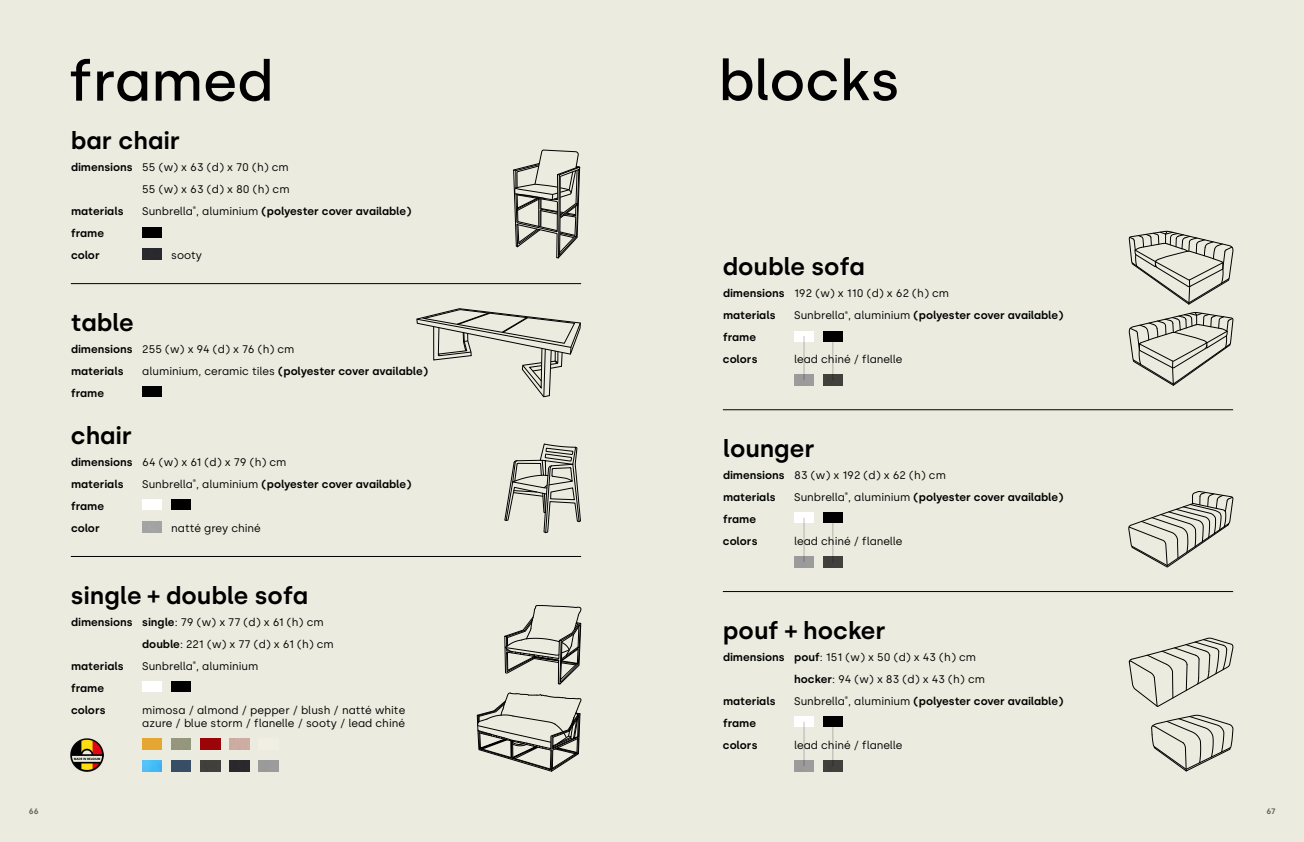
<style>
.page{position:relative;width:1304px;height:842px;background:#ebecdf}
.page>*{position:absolute;margin:0;border:0;box-sizing:border-box;transform-origin:0 0}
.t1{font:600 24px "Silka";color:#000}
.t2{font:600 11px "Silka";color:#000}
.t3{font:11px "Silka";color:#000}
.t4{font:600 8px "Silka";color:#646363}
.s1{font-weight:400}
.s2{font-weight:600}
</style>
<div class="page">
<svg style="left:71px;top:59px;width:199px;height:42px"></svg>
<div style="left:142px;top:227px;width:20px;height:10px;background:#000"></div>
<img style="left:142px;top:249px;width:20px;height:10px">
<img style="left:71px;top:738px;width:32px;height:33px">
<div style="left:142px;top:681px;width:20px;height:11px;background:#fff"></div>
<div style="left:171px;top:681px;width:20px;height:11px;background:#000"></div>
<img style="left:200px;top:761px;width:20px;height:10px">
<img style="left:142px;top:761px;width:20px;height:10px">
<img style="left:171px;top:761px;width:20px;height:10px">
<img style="left:200px;top:739px;width:20px;height:10px">
<img style="left:230px;top:761px;width:19px;height:10px">
<img style="left:142px;top:739px;width:20px;height:10px">
<hr style="left:71px;top:556px;width:510px;height:1px;background:#000">
<hr style="left:71px;top:283px;width:510px;height:1px;background:#000">
<svg style="left:477px;top:605px;width:104px;height:166px"></svg>
<svg style="left:505px;top:444px;width:76px;height:89px"></svg>
<svg style="left:513px;top:150px;width:67px;height:108px"></svg>
<svg style="left:417px;top:309px;width:163px;height:88px"></svg>
<div style="left:171px;top:500px;width:20px;height:10px;background:#000"></div>
<div style="left:142px;top:500px;width:20px;height:10px;background:#fff"></div>
<div style="left:142px;top:386px;width:20px;height:11px;background:#000"></div>
<svg style="left:723px;top:58px;width:174px;height:43px"></svg>
<hr style="left:723px;top:591px;width:510px;height:1px;background:#000">
<hr style="left:723px;top:409px;width:510px;height:1px;background:#000">
<svg style="left:1129px;top:638px;width:104px;height:68px"></svg>
<svg style="left:1151px;top:715px;width:82px;height:56px"></svg>
<svg style="left:1129px;top:491px;width:104px;height:76px"></svg>
<svg style="left:1129px;top:312px;width:104px;height:73px"></svg>
<svg style="left:1129px;top:231px;width:104px;height:73px"></svg>
<img style="left:823px;top:761px;width:20px;height:10px">
<img style="left:794px;top:761px;width:20px;height:10px">
<div style="left:794px;top:716px;width:20px;height:11px;background:#fff"></div>
<div style="left:823px;top:716px;width:20px;height:11px;background:#000"></div>
<hr style="left:804px;top:722px;width:1px;height:44px;background:#000">
<hr style="left:833px;top:722px;width:1px;height:44px;background:#000">
<img style="left:823px;top:375px;width:20px;height:10px">
<img style="left:794px;top:375px;width:20px;height:10px">
<div style="left:794px;top:331px;width:20px;height:10px;background:#fff"></div>
<div style="left:823px;top:331px;width:20px;height:10px;background:#000"></div>
<hr style="left:804px;top:336px;width:1px;height:44px;background:#000">
<hr style="left:833px;top:336px;width:1px;height:44px;background:#000">
<img style="left:823px;top:557px;width:20px;height:10px">
<img style="left:794px;top:557px;width:20px;height:10px">
<div style="left:794px;top:513px;width:20px;height:10px;background:#fff"></div>
<div style="left:823px;top:513px;width:20px;height:10px;background:#000"></div>
<hr style="left:804px;top:518px;width:1px;height:44px;background:#000">
<hr style="left:833px;top:518px;width:1px;height:44px;background:#000">
<p class="t1" style="left:71px;top:126px;width:111px">bar chair</p>
<p class="t2" style="left:71px;top:161px;width:63px">dimensions</p>
<p class="t3" style="left:142px;top:161px;width:148px">55 (w) x 63 (d) x 70 (h) cm</p>
<p class="t3" style="left:142px;top:183px;width:149px">55 (w) x 63 (d) x 80 (h) cm</p>
<p class="t2" style="left:71px;top:205px;width:54px">materials</p>
<p class="t2" style="left:71px;top:227px;width:35px">frame</p>
<p class="t2" style="left:142px;top:205px;width:271px"><span class="s1">Sunbrella</span><sup>®</sup><span class="s1">, aluminium</span> (polyester cover available)</p>
<p class="t2" style="left:71px;top:249px;width:30px">color</p>
<p class="t3" style="left:171px;top:249px;width:32px">sooty</p>
<p class="t1" style="left:71px;top:308px;width:64px">table</p>
<p class="t2" style="left:71px;top:364px;width:54px">materials</p>
<p class="t2" style="left:71px;top:387px;width:35px">frame</p>
<p class="t2" style="left:71px;top:342px;width:63px">dimensions</p>
<p class="t3" style="left:142px;top:342px;width:154px">255 (w) x 94 (d) x 76 (h) cm</p>
<p class="t2" style="left:142px;top:364px;width:287px"><span class="s1">aluminium, ceramic tiles</span> (polyester cover available)</p>
<p class="t1" style="left:71px;top:421px;width:63px">chair</p>
<p class="t2" style="left:71px;top:478px;width:54px">materials</p>
<p class="t2" style="left:71px;top:500px;width:35px">frame</p>
<p class="t2" style="left:71px;top:455px;width:63px">dimensions</p>
<p class="t2" style="left:71px;top:522px;width:30px">color</p>
<p class="t3" style="left:142px;top:456px;width:146px">64 (w) x 61 (d) x 79 (h) cm</p>
<p class="t2" style="left:142px;top:478px;width:271px"><span class="s1">Sunbrella</span><sup>®</sup><span class="s1">, aluminium</span> (polyester cover available)</p>
<p class="t3" style="left:171px;top:522px;width:91px">natté grey chiné</p>
<p class="t1" style="left:71px;top:581px;width:239px">single + double sofa</p>
<p class="t2" style="left:71px;top:615px;width:63px">dimensions</p>
<p class="t2" style="left:71px;top:659px;width:54px">materials</p>
<p class="t2" style="left:71px;top:681px;width:35px">frame</p>
<p class="t2" style="left:71px;top:703px;width:36px">colors</p>
<p class="t3" style="left:142px;top:615px;width:183px"><span class="s2">single</span>: 79 (w) x 77 (d) x 61 (h) cm</p>
<p class="t3" style="left:142px;top:637px;width:193px"><span class="s2">double</span>: 221 (w) x 77 (d) x 61 (h) cm</p>
<p class="t3" style="left:142px;top:659px;width:118px">Sunbrella<sup>®</sup>, aluminium</p>
<p class="t3" style="left:142px;top:704px;width:265px">mimosa / almond / pepper / blush / natté white</p>
<p class="t3" style="left:142px;top:717px;width:264px">azure / blue storm / flanelle / sooty / lead chiné</p>
<p class="t1" style="left:723px;top:252px;width:143px">double sofa</p>
<p class="t2" style="left:723px;top:309px;width:54px">materials</p>
<p class="t2" style="left:723px;top:331px;width:35px">frame</p>
<p class="t3" style="left:794px;top:287px;width:156px">192 (w) x 110 (d) x 62 (h) cm</p>
<p class="t2" style="left:723px;top:287px;width:63px">dimensions</p>
<p class="t2" style="left:794px;top:309px;width:271px"><span class="s1">Sunbrella</span><sup>®</sup><span class="s1">, aluminium</span> (polyester cover available)</p>
<p class="t2" style="left:723px;top:353px;width:36px">colors</p>
<p class="t3" style="left:794px;top:353px;width:110px">lead chiné / flanelle</p>
<p class="t1" style="left:723px;top:434px;width:93px">lounger</p>
<p class="t2" style="left:723px;top:491px;width:54px">materials</p>
<p class="t2" style="left:723px;top:513px;width:35px">frame</p>
<p class="t3" style="left:794px;top:469px;width:153px">83 (w) x 192 (d) x 62 (h) cm</p>
<p class="t2" style="left:723px;top:468px;width:63px">dimensions</p>
<p class="t2" style="left:794px;top:491px;width:271px"><span class="s1">Sunbrella</span><sup>®</sup><span class="s1">, aluminium</span> (polyester cover available)</p>
<p class="t2" style="left:723px;top:535px;width:36px">colors</p>
<p class="t3" style="left:794px;top:535px;width:110px">lead chiné / flanelle</p>
<p class="t1" style="left:723px;top:616px;width:164px">pouf + hocker</p>
<p class="t2" style="left:723px;top:650px;width:63px">dimensions</p>
<p class="t2" style="left:723px;top:694px;width:54px">materials</p>
<p class="t2" style="left:723px;top:716px;width:35px">frame</p>
<p class="t2" style="left:723px;top:739px;width:36px">colors</p>
<p class="t3" style="left:794px;top:650px;width:183px"><span class="s2">pouf</span>: 151 (w) x 50 (d) x 43 (h) cm</p>
<p class="t3" style="left:794px;top:672px;width:192px"><span class="s2">hocker</span>: 94 (w) x 83 (d) x 43 (h) cm</p>
<p class="t2" style="left:794px;top:694px;width:271px"><span class="s1">Sunbrella</span><sup>®</sup><span class="s1">, aluminium</span> (polyester cover available)</p>
<p class="t3" style="left:794px;top:739px;width:110px">lead chiné / flanelle</p>
<p class="t4" style="left:29px;top:806px;width:11px">66</p>
<p class="t4" style="left:1266px;top:806px;width:11px">67</p>
</div>
